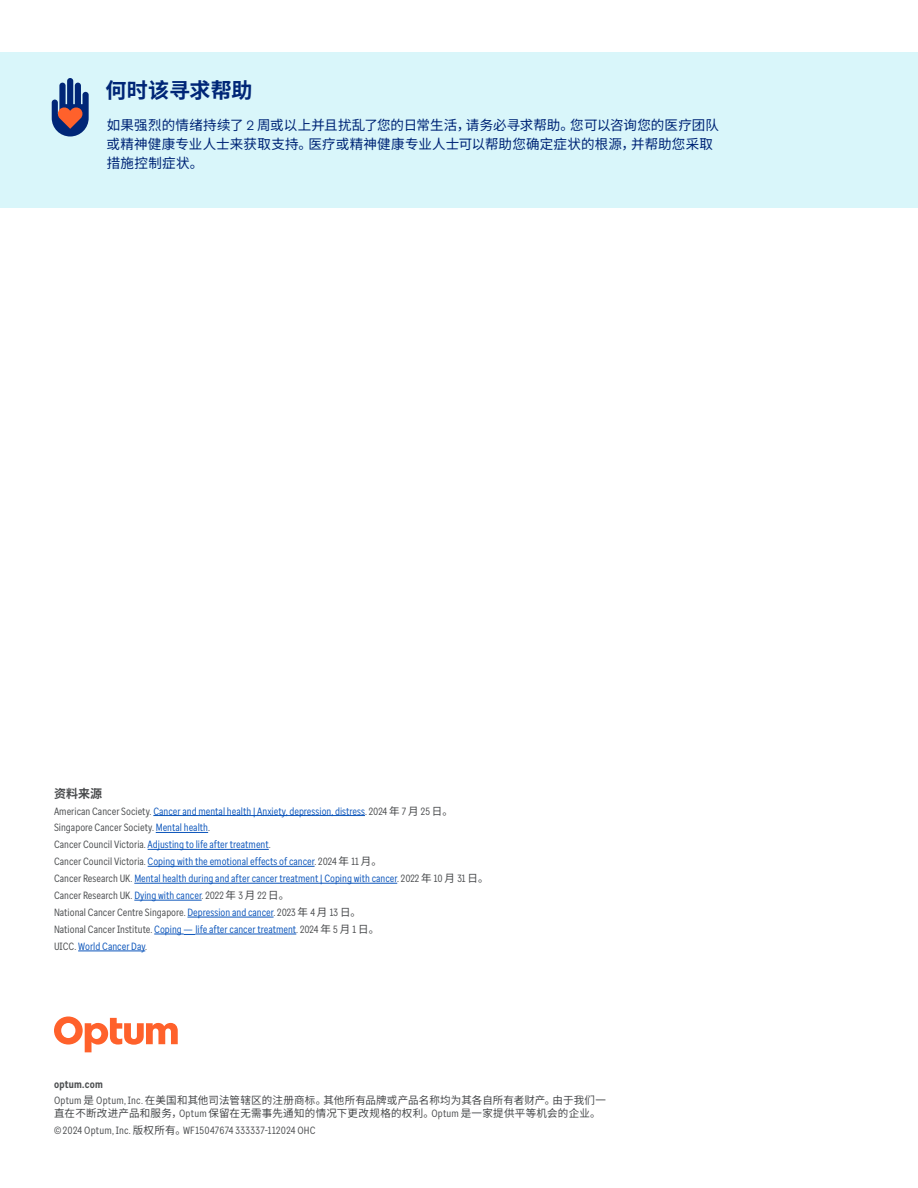
<style>
.page{position:relative;width:918px;height:1188px;background:#fff}
.page>*{position:absolute;margin:0;border:0;box-sizing:border-box;transform-origin:0 0}
.Subhead{font:700 21px "Noto Sans SC";color:#002677}
.Body{font:13.5px/18.9px "Noto Sans SC";letter-spacing:.015em;color:#002677}
.t1{font:700 12px "Noto Sans SC";color:#4b4d4f}
.t2{font:10.5px "Enterprise Sans Cond";color:#0c55bb}
.Legal{font:10.5px "Enterprise Sans Cond";color:#4b4d4f}
.Legal-2{font:10.5px/12.6px "Noto Sans SC";letter-spacing:.02em;color:#4b4d4f}
.Legal-3{font:10.5px "Enterprise Sans Cond";letter-spacing:.025em;color:#4b4d4f}
.Legal-4{font:700 10.5px "Enterprise Sans Cond";letter-spacing:.02em;color:#4b4d4f}
.s1{font-family:"Enterprise Sans"}
.s2{color:#4b4d4f}
.s3{font-family:"Noto Sans SC";color:#4b4d4f}
.s4{color:#0c55bb}
.s5{font-family:"Noto Sans SC"}
.s6{font-family:"Noto Sans SC";color:#0c55bb}
.s7{font-family:"Enterprise Sans Cond"}
</style>
<div class="page">
<hr style="left:153px;top:815px;width:212px;height:1px;background:#0c55bb">
<hr style="left:156px;top:832px;width:52px;height:1px;background:#0c55bb">
<hr style="left:148px;top:849px;width:121px;height:1px;background:#0c55bb">
<hr style="left:148px;top:866px;width:167px;height:1px;background:#0c55bb">
<hr style="left:134px;top:883px;width:263px;height:1px;background:#0c55bb">
<hr style="left:134px;top:900px;width:68px;height:1px;background:#0c55bb">
<hr style="left:187px;top:917px;width:87px;height:1px;background:#0c55bb">
<hr style="left:154px;top:934px;width:30px;height:1px;background:#0c55bb">
<hr style="left:195px;top:934px;width:101px;height:1px;background:#0c55bb">
<hr style="left:78px;top:951px;width:67px;height:1px;background:#0c55bb">
<div style="left:0;top:52px;width:918px;height:155px;background:#d9f6fa"></div>
<svg style="left:52px;top:78px;width:37px;height:58px"></svg>
<svg style="left:54px;top:1017px;width:124px;height:35px"></svg>
<p class="Subhead" style="left:106px;top:78px;width:148px">何时该寻求帮助</p>
<p class="Body" style="left:107px;top:116px;width:614px">如果强烈的情绪持续了 <span class="s1">2</span> 周或以上并且扰乱了您的日常生活，请务必寻求帮助。您可以咨询您的医疗团队或精神健康专业人士来获取支持。医疗或精神健康专业人士可以帮助您确定症状的根源，并帮助您采取措施控制症状。</p>
<p class="t1" style="left:54px;top:786px;width:49px">资料来源</p>
<p class="t2" style="left:54px;top:804px;width:400px"><span class="s2">American Cancer Society.</span> Cancer and mental health | Anxiety, depression, distress<span class="s2">. 2024</span> <span class="s3">年</span> <span class="s2">7</span> <span class="s3">月</span> <span class="s2">25</span> <span class="s3">日。</span></p>
<p class="Legal" style="left:54px;top:821px;width:158px">Singapore Cancer Society. <span class="s4">Mental health</span>.</p>
<p class="t2" style="left:54px;top:838px;width:218px"><span class="s2">Cancer Council Victoria.</span> Adjusting to life after treatment<span class="s2">.</span></p>
<p class="t2" style="left:54px;top:855px;width:330px"><span class="s2">Cancer Council Victoria.</span> Coping with the emotional effects of cancer<span class="s2">. 2024</span> <span class="s3">年</span> <span class="s2">11</span> <span class="s3">月。</span></p>
<p class="t2" style="left:54px;top:872px;width:436px"><span class="s2">Cancer Research UK.</span> Mental health during and after cancer treatment | Coping with cancer<span class="s2">. 2022</span> <span class="s3">年</span> <span class="s2">10</span> <span class="s3">月</span> <span class="s2">31</span> <span class="s3">日。</span></p>
<p class="Legal" style="left:54px;top:889px;width:237px">Cancer Research UK. <span class="s4">Dying with cancer</span>. 2022 <span class="s5">年</span> 3 <span class="s5">月</span> 22 <span class="s5">日。</span></p>
<p class="Legal" style="left:54px;top:906px;width:309px">National Cancer Centre Singapore. <span class="s4">Depression and cancer</span>. 2023 <span class="s5">年</span> 4 <span class="s5">月</span> 13 <span class="s5">日。</span></p>
<p class="Legal" style="left:54px;top:923px;width:327px">National Cancer Institute. <span class="s4">Coping</span> <span class="s6">—</span> <span class="s4">life after cancer treatment</span>. 2024 <span class="s5">年</span> 5 <span class="s5">月</span> 1 <span class="s5">日。</span></p>
<p class="t2" style="left:54px;top:939px;width:95px"><span class="s2">UICC.</span> World Cancer Day<span class="s2">.</span></p>
<p class="Legal-4" style="left:54px;top:1077px;width:50px">optum.com</p>
<p class="Legal-2" style="left:54px;top:1095px;width:553px"><span class="s7">Optum</span> 是 <span class="s7">Optum, Inc.</span> 在美国和其他司法管辖区的注册商标。其他所有品牌或产品名称均为其各自所有者财产。由于我们一直在不断改进产品和服务，<span class="s7">Optum</span> 保留在无需事先通知的情况下更改规格的权利。<span class="s7">Optum</span> 是一家提供平等机会的企业。</p>
<p class="Legal-3" style="left:54px;top:1124px;width:263px">© 2024 Optum, Inc. <span class="s5">版权所有。</span>WF15047674 333337-112024 OHC</p>
</div>
